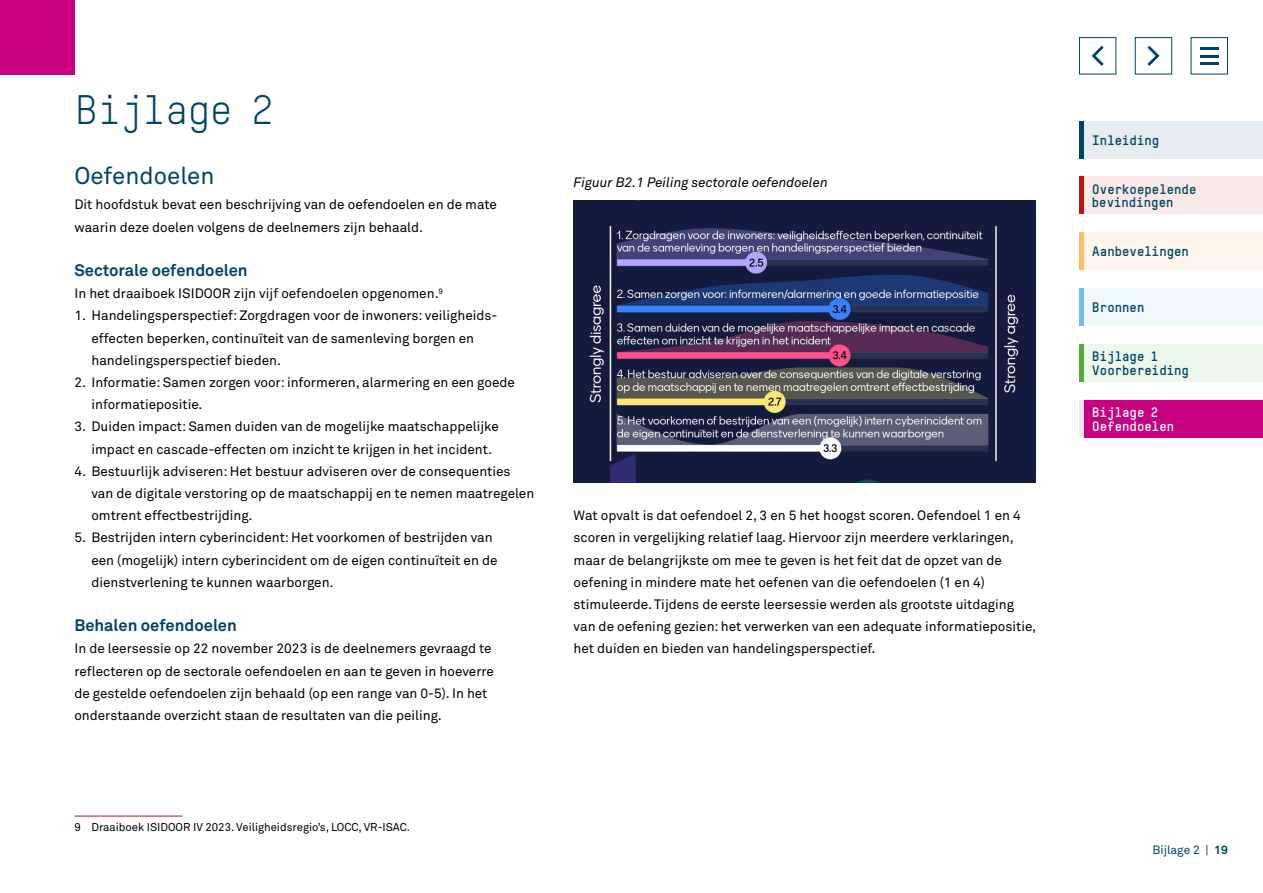
<style>
.page{position:relative;width:1263px;height:893px;background:#fff}
.page>*{position:absolute;margin:0;border:0;box-sizing:border-box;transform-origin:0 0}
.H1-Hoofdstukkop{font:40.5px "TSTARTW";color:#004563}
.P_-_ondertitel{font:24px "Akkurat Std";color:#004563}
.H2_-Alinea_kop{font:700 16.5px "Akkurat Std";color:#004563}
.P-Broodtekst{font:13.5px/22.2px "Akkurat Std";color:#000}
.t1{font:700 13.5px/13.5px "TSTARTW";color:#004563}
.t2{font:italic 13.5px "Akkurat Std";color:#000}
.t3{font:700 13.5px/13.5px "TSTARTW";color:#fff}
.t4{font:12px "Akkurat Std";color:#004563}
.Voetnoot{font:11.25px "Akkurat Std";color:#000}
.s1{font-weight:700}
</style>
<div class="page">
<div style="left:1079px;top:121px;width:184px;height:37px;background:#e6ecef"></div>
<div style="left:1079px;top:121px;width:5px;height:37px;background:#004563"></div>
<div style="left:1079px;top:177px;width:184px;height:37px;background:#f8e8e7"></div>
<div style="left:1079px;top:177px;width:5px;height:37px;background:#bc1413"></div>
<div style="left:1079px;top:233px;width:184px;height:37px;background:#fef6eb"></div>
<div style="left:1079px;top:233px;width:5px;height:37px;background:#f9be66"></div>
<div style="left:1079px;top:288px;width:184px;height:38px;background:#f1f8fb"></div>
<div style="left:1079px;top:288px;width:5px;height:38px;background:#76b9da"></div>
<div style="left:1079px;top:344px;width:184px;height:37px;background:#eef7eb"></div>
<div style="left:1079px;top:344px;width:5px;height:37px;background:#52ae32"></div>
<div style="left:1079px;top:400px;width:184px;height:37px;background:#c7017f"></div>
<div style="left:1079px;top:400px;width:5px;height:37px;background:#f9e6f2"></div>
<div style="left:0;top:0;width:74px;height:74px;background:#c7017f"></div>
<div style="left:1191px;top:37px;width:37px;height:37px;background:#fff;border:1px solid #004563"></div>
<svg style="left:1200px;top:48px;width:18px;height:2px"></svg>
<hr style="left:1200px;top:62px;width:18px;height:3px;background:#004563">
<hr style="left:1200px;top:55px;width:18px;height:3px;background:#004563">
<hr style="left:74px;top:816px;width:108px;height:1px;background:#bc1413">
<img style="left:573px;top:201px;width:462px;height:281px">
<div style="left:1079px;top:37px;width:37px;height:37px;background:#fff;border:1px solid #004563"></div>
<svg style="left:1092px;top:46px;width:12px;height:20px"></svg>
<div style="left:1135px;top:37px;width:37px;height:37px;background:#fff;border:1px solid #004563"></div>
<svg style="left:1147px;top:46px;width:12px;height:20px"></svg>
<h1 class="H1-Hoofdstukkop" style="left:74px;top:86px;width:202px">Bijlage 2</h1>
<p class="P_-_ondertitel" style="left:74px;top:161px;width:142px">Oefendoelen</p>
<p class="P-Broodtekst" style="left:74px;top:194px;width:424px">Dit hoofdstuk bevat een beschrijving van de oefendoelen en de mate waarin deze doelen volgens de deelnemers zijn behaald.</p>
<h2 class="H2_-Alinea_kop" style="left:74px;top:260px;width:175px">Sectorale oefendoelen</h2>
<p class="P-Broodtekst" style="left:74px;top:282px;width:370px">In het draaiboek ISIDOOR zijn vijf oefendoelen opgenomen.<sup>9</sup></p>
<p class="P-Broodtekst" style="left:91px;top:305px;width:406px;text-indent:-17px">1. Handelingsperspectief: Zorgdragen voor de inwoners: veiligheids&shy;effecten beperken, continuïteit van de samenleving borgen en handelingsperspectief bieden.</p>
<p class="P-Broodtekst" style="left:91px;top:371px;width:425px;text-indent:-17px">2. Informatie: Samen zorgen voor: informeren, alarmering en een goede informatiepositie.</p>
<p class="P-Broodtekst" style="left:91px;top:416px;width:409px;text-indent:-17px">3. Duiden impact: Samen duiden van de mogelijke maatschappelijke impact en cascade-effecten om inzicht te krijgen in het incident.</p>
<p class="P-Broodtekst" style="left:91px;top:460px;width:444px;text-indent:-17px">4. Bestuurlijk adviseren: Het bestuur adviseren over de consequenties van de digitale verstoring op de maatschappij en te nemen maatregelen omtrent effectbestrijding.</p>
<p class="P-Broodtekst" style="left:91px;top:527px;width:408px;text-indent:-17px">5. Bestrijden intern cyberincident: Het voorkomen of bestrijden van een (mogelijk) intern cyberincident om de eigen continuïteit en de dienstverlening te kunnen waarborgen.</p>
<h2 class="H2_-Alinea_kop" style="left:74px;top:615px;width:164px">Behalen oefendoelen</h2>
<p class="P-Broodtekst" style="left:74px;top:638px;width:421px">In de leersessie op 22 november 2023 is de deelnemers gevraagd te reflecteren op de sectorale oefendoelen en aan te geven in hoeverre de gestelde oefendoelen zijn behaald (op een range van 0-5). In het onderstaande overzicht staan de resultaten van die peiling.</p>
<p class="Voetnoot" style="left:74px;top:821px;width:337px">9 Draaiboek ISIDOOR IV 2023. Veiligheidsregio’s, LOCC, VR-ISAC.</p>
<p class="t2" style="left:573px;top:175px;width:256px">Figuur B2.1 Peiling sectorale oefendoelen</p>
<p class="P-Broodtekst" style="left:573px;top:504px;width:464px">Wat opvalt is dat oefendoel 2, 3 en 5 het hoogst scoren. Oefendoel 1 en 4 scoren in vergelijking relatief laag. Hiervoor zijn meerdere verklaringen, maar de belangrijkste om mee te geven is het feit dat de opzet van de oefening in mindere mate het oefenen van die oefendoelen (1 en 4) stimuleerde. Tijdens de eerste leersessie werden als grootste uitdaging van de oefening gezien: het verwerken van een adequate informatiepositie, het duiden en bieden van handelingsperspectief.</p>
<p class="t1" style="left:1092px;top:133px;width:69px">Inleiding</p>
<p class="t1" style="left:1092px;top:182px;width:106px">Overkoepelende bevindingen</p>
<p class="t1" style="left:1092px;top:244px;width:99px">Aanbevelingen</p>
<p class="t1" style="left:1092px;top:300px;width:54px">Bronnen</p>
<p class="t1" style="left:1092px;top:349px;width:99px">Bijlage 1<br>Voorbereiding</p>
<p class="t3" style="left:1092px;top:405px;width:84px">Bijlage 2<br>Oefendoelen</p>
<p class="t4" style="left:1152px;top:842px;width:77px">Bijlage 2 | <span class="s1">19</span></p>
</div>
